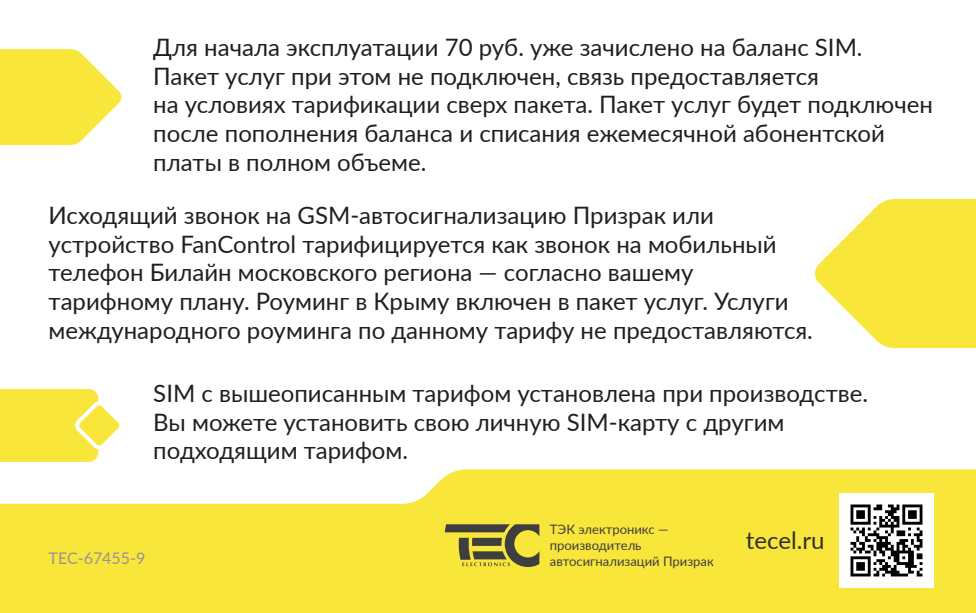
<style>
.page{position:relative;width:976px;height:613px;background:#fff}
.page>*{position:absolute;margin:0;border:0;box-sizing:border-box;transform-origin:0 0}
.t1{font:24px/28.8px "Lato";color:#231f20}
.t2{font:24px "Lato";color:#312f30}
.t3{font:16px "Lato";color:#939598}
.t4{font:13.2px/16px "Lato";color:#3e3e3f}
</style>
<div class="page">
<svg style="left:0;top:49px;width:122px;height:96px"></svg>
<svg style="left:0;top:469px;width:975px;height:143px;background:#f9e952"></svg>
<svg style="left:814px;top:199px;width:161px;height:149px;fill:#f9e63a"></svg>
<svg style="left:444px;top:524px;width:95px;height:42px;background:#9c933c"></svg>
<img style="left:838px;top:493px;width:95px;height:94px">
<svg style="left:0;top:389px;width:120px;height:72px;background:#f9e957"></svg>
<p class="t1" style="left:153px;top:32px;width:780px">Для начала эксплуатации 70 руб. уже зачислено на баланс SIM.<br>Пакет услуг при этом не подключен, связь предоставляется<br>на условиях тарификации сверх пакета. Пакет услуг будет подключен после пополнения баланса и списания ежемесячной абонентской платы в полном объеме.</p>
<p class="t1" style="left:49px;top:199px;width:765px">Исходящий звонок на GSM-автосигнализацию Призрак или устройство FanControl тарифицируется как звонок на мобильный телефон Билайн московского региона — согласно вашему тарифному плану. Роуминг в Крыму включен в пакет услуг. Услуги международного роуминга по данному тарифу не предоставляются.</p>
<p class="t1" style="left:153px;top:377px;width:716px">SIM с вышеописанным тарифом установлена при производстве.<br>Вы можете установить свою личную SIM-карту с другим подходящим тарифом.</p>
<p class="t3" style="left:49px;top:546px;width:98px">TEC-67455-9</p>
<p class="t4" style="left:549px;top:520px;width:165px">ТЭК электроникс — производитель автосигнализаций Призрак</p>
<p class="t2" style="left:745px;top:522px;width:80px">tecel.ru</p>
</div>
